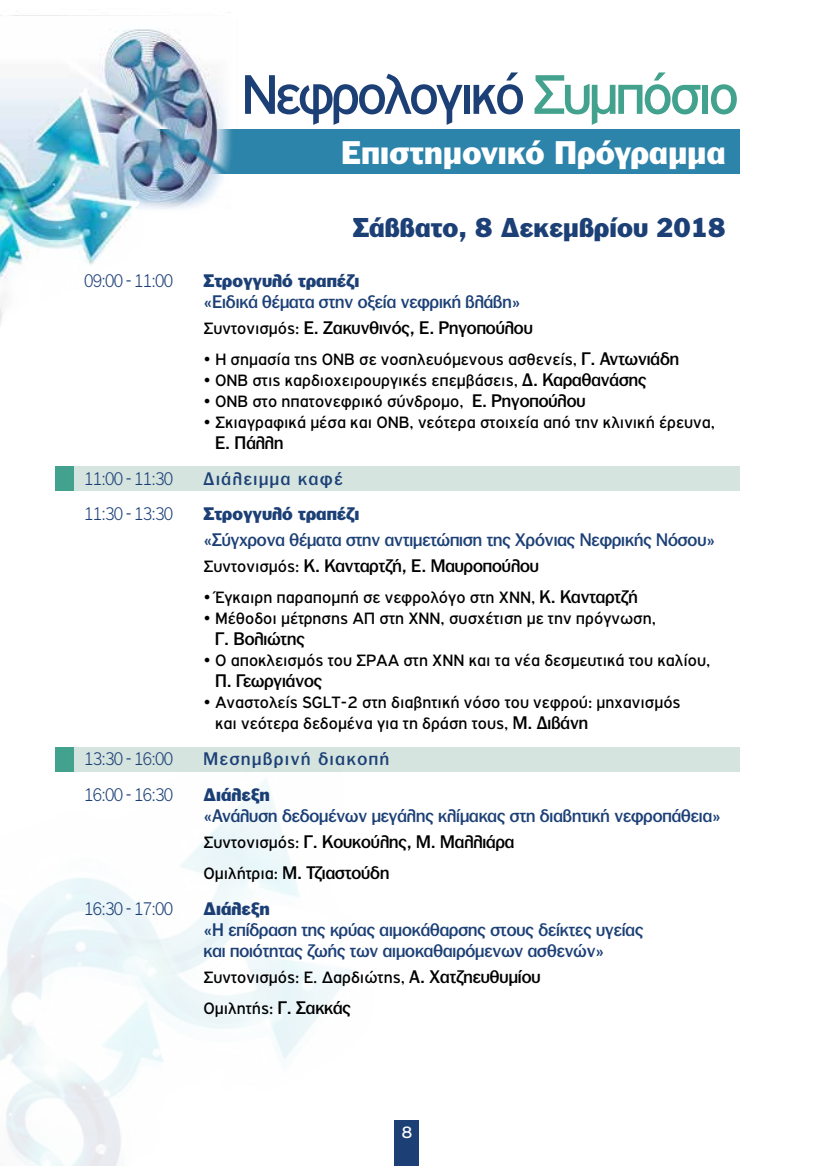
<style>
.page{position:relative;width:814px;height:1166px;background:#fff}
.page>*{position:absolute;margin:0;border:0;box-sizing:border-box;transform-origin:0 0}
.t1{font:59.32px "PF Highway Gothic";letter-spacing:-.07em;color:#1c4076}
.t2{font:900 31.5px "PF Franklin Gothic";letter-spacing:.005em;color:#fff}
.t3{font:900 26.25px "PF Franklin Gothic";color:#1c4076}
.t4{font:17.5px/21px "PF Highway Gothic";color:#000}
.t5{font:17.5px/25.9px "PF Franklin Gothic Med";color:#1c4076}
.t6{font:300 17.5px "PF Franklin Gothic";color:#1c4076;scale:.86 1}
.t7{font:17.5px "PF Franklin Gothic Med";color:#000}
.t8{font:900 17.5px "PF Franklin Gothic";color:#1c4076}
.t9{font:17.5px "PF Franklin Gothic Med";letter-spacing:.1em;color:#1c4076}
.t10{font:17.5px "PF Highway Gothic";color:#fff}
.s1{color:#42a28d}
.s2{font-family:"PF Highway Gothic";color:#000}
.s3{color:#000}
.s4{font-family:"PF Franklin Gothic Med"}
.s5{font-family:"PF Highway Gothic"}
</style>
<div class="page">
<div style="left:394px;top:1120px;width:25px;height:46px;background:#1c4076"></div>
<div style="left:0;top:129px;width:739px;height:45px;background:#2d84aa"></div>
<img style="left:0;top:15px;width:231px;height:310px">
<div style="left:55px;top:466px;width:19px;height:25px;background:#42a28d"></div>
<div style="left:74px;top:466px;width:665px;height:25px;background:#d5e4df"></div>
<div style="left:74px;top:747px;width:665px;height:25px;background:#d5e4df"></div>
<img style="left:0;top:747px;width:354px;height:419px">
<h1 class="t1" style="left:241px;top:63px;width:500px">Νεφρολογικό <span class="s1">Συμπόσιο</span></h1>
<h2 class="t2" style="left:341px;top:134px;width:386px">Επιστημονικό Πρόγραμμα</h2>
<h3 class="t3" style="left:352px;top:211px;width:374px">Σάββατο, 8 Δεκεμβρίου 2018</h3>
<p class="t6" style="left:84px;top:271px;width:104px">09:00 - 11:00</p>
<p class="t8" style="left:203px;top:270px;width:157px">Στρογγυλό τραπέζι</p>
<p class="t5" style="left:203px;top:288px;width:331px">«Ειδικά θέματα στην οξεία νεφρική βλάβη»<br><span class="s2">Συντονισμός:</span> <span class="s3">Ε. Ζακυνθινός, Ε. Ρηγοπούλου</span></p>
<p class="t4" style="left:203px;top:348px;width:477px">• Η σημασία της ΟΝΒ σε νοσηλευόμενους ασθενείς, <span class="s4">Γ. Αντωνιάδη</span></p>
<p class="t4" style="left:203px;top:369px;width:444px">• ΟΝΒ στις καρδιοχειρουργικές επεμβάσεις, <span class="s4">Δ. Καραθανάσης</span></p>
<p class="t4" style="left:203px;top:390px;width:383px">• ΟΝΒ στο ηπατονεφρικό σύνδρομο, <span class="s4">Ε. Ρηγοπούλου</span></p>
<p class="t4" style="left:203px;top:411px;width:513px">• Σκιαγραφικά μέσα και ΟΝΒ, νεότερα στοιχεία από την κλινική έρευνα,</p>
<p class="t7" style="left:215px;top:432px;width:70px">Ε. Πάλλη</p>
<p class="t6" style="left:84px;top:468px;width:104px">11:00 - 11:30</p>
<p class="t9" style="left:203px;top:468px;width:140px">Διάλειμμα καφέ</p>
<p class="t6" style="left:84px;top:504px;width:104px">11:30 - 13:30</p>
<p class="t8" style="left:203px;top:504px;width:157px">Στρογγυλό τραπέζι</p>
<p class="t5" style="left:203px;top:527px;width:513px">«Σύγχρονα θέματα στην αντιμετώπιση της Χρόνιας Νεφρικής Νόσου»<br><span class="s2">Συντονισμός:</span> <span class="s3">Κ. Κανταρτζή, Ε. Μαυροπούλου</span></p>
<p class="t4" style="left:203px;top:587px;width:435px">• Έγκαιρη παραπομπή σε νεφρολόγο στη ΧΝΝ, <span class="s4">Κ. Κανταρτζή</span></p>
<p class="t4" style="left:203px;top:608px;width:454px">• Μέθοδοι μέτρησης ΑΠ στη ΧΝΝ, συσχέτιση με την πρόγνωση,</p>
<p class="t7" style="left:215px;top:629px;width:91px">Γ. Βολιώτης</p>
<p class="t4" style="left:203px;top:650px;width:508px">• Ο αποκλεισμός του ΣΡΑΑ στη ΧΝΝ και τα νέα δεσμευτικά του καλίου,</p>
<p class="t7" style="left:215px;top:671px;width:109px">Π. Γεωργιάνος</p>
<p class="t4" style="left:215px;top:692px;width:467px;text-indent:-12px">• Αναστολείς SGLT-2 στη διαβητική νόσο του νεφρού: μηχανισμός και νεότερα δεδομένα για τη δράση τους, <span class="s4">Μ. Διβάνη</span></p>
<p class="t6" style="left:84px;top:749px;width:104px">13:30 - 16:00</p>
<p class="t9" style="left:203px;top:749px;width:187px">Μεσημβρινή διακοπή</p>
<p class="t6" style="left:84px;top:785px;width:104px">16:00 - 16:30</p>
<p class="t8" style="left:203px;top:784px;width:68px">Διάλεξη</p>
<p class="t5" style="left:203px;top:803px;width:519px">«Ανάλυση δεδομένων μεγάλης κλίμακας στη διαβητική νεφροπάθεια»<br><span class="s2">Συντονισμός:</span> <span class="s3">Γ. Κουκούλης, Μ. Μαλλιάρα</span></p>
<p class="t7" style="left:203px;top:862px;width:187px"><span class="s5">Ομιλήτρια:</span> Μ. Τζιαστούδη</p>
<p class="t6" style="left:84px;top:899px;width:104px">16:30 - 17:00</p>
<p class="t8" style="left:203px;top:898px;width:68px">Διάλεξη</p>
<p class="t5" style="left:203px;top:919px;width:441px;line-height:21px">«Η επίδραση της κρύας αιμοκάθαρσης στους δείκτες υγείας και ποιότητας ζωής των αιμοκαθαιρόμενων ασθενών»</p>
<p class="t4" style="left:203px;top:961px;width:338px;line-height:31px">Συντονισμός: Ε. Δαρδιώτης, <span class="s4">Α. Χατζηευθυμίου<br></span>Ομιλητής: <span class="s4">Γ. Σακκάς</span></p>
<p class="t10" style="left:401px;top:1123px;width:13px">8</p>
</div>
